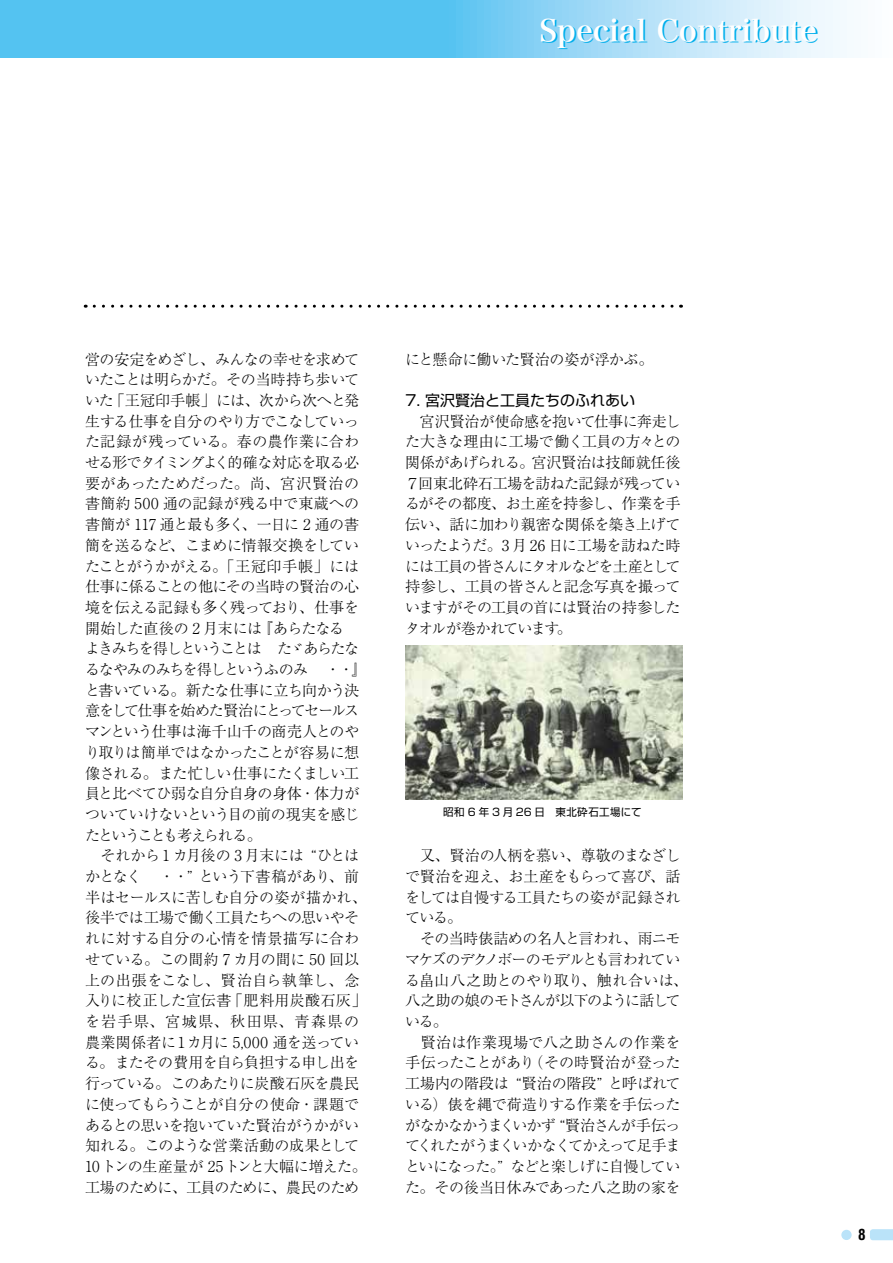
<style>
.page{position:relative;width:893px;height:1263px;background:#fff}
.page>*{position:absolute;margin:0;border:0;box-sizing:border-box;transform-origin:0 0}
.t1{font:30px "Hira Min Std W6";color:#00afec}
.t2{font:300 15px/20.7px "Ryumin Pr 6";letter-spacing:-.035em;color:#000}
.t3{font:15px "Shin Go Pr 6";color:#000}
.t4{font:700 condensed 15px "Helvetica";color:#000}
.t5{font:10.5px "Shin Go Pr 6";letter-spacing:.03em;color:#000}
</style>
<div class="page">
<svg style="left:0;top:0;width:847px;height:57px;background:#7fd0f4"></svg>
<div style="left:841px;top:1230px;width:11px;height:10px;background:#bae3f9;border-radius:50%"></div>
<svg style="left:94px;top:305px;width:587px;height:3px"></svg>
<svg style="left:870px;top:1229px;width:23px;height:11px"></svg>
<img style="left:405px;top:645px;width:277px;height:155px">
<h1 class="t1" style="left:541px;top:10px;width:279px">Special Contribute</h1>
<p class="t2" style="left:85px;top:348px;width:283px">営の安定をめざし、みんなの幸せを求めていたことは明らかだ。その当時持ち歩いていた「王冠印手帳」には、次から次へと発生する仕事を自分のやり方でこなしていった記録が残っている。春の農作業に合わせる形でタイミングよく的確な対応を取る必要があったためだった。尚、宮沢賢治の書簡約 500 通の記録が残る中で東蔵への書簡が 117 通と最も多く、一日に 2 通の書簡を送るなど、こまめに情報交換をしていたことがうかがえる。「王冠印手帳」には仕事に係ることの他にその当時の賢治の心境を伝える記録も多く残っており、仕事を開始した直後の 2 月末には『あらたなる　よきみちを得しということは　たゞあらたなるなやみのみちを得しというふのみ　・・』と書いている。新たな仕事に立ち向かう決意をして仕事を始めた賢治にとってセールスマンという仕事は海千山千の商売人とのやり取りは簡単ではなかったことが容易に想像される。また忙しい仕事にたくましい工員と比べてひ弱な自分自身の身体・体力がついていけないという目の前の現実を感じたということも考えられる。<br>　それから1 カ月後の 3 月末には “ひとはかとなく　・・” という下書稿があり、前半はセールスに苦しむ自分の姿が描かれ、後半では工場で働く工員たちへの思いやそれに対する自分の心情を情景描写に合わせている。この間約 7 カ月の間に 50 回以上の出張をこなし、賢治自ら執筆し、念入りに校正した宣伝書「肥料用炭酸石灰」を岩手県、宮城県、秋田県、青森県の農業関係者に１カ月に 5,000 通を送っている。またその費用を自ら負担する申し出を行っている。このあたりに炭酸石灰を農民に使ってもらうことが自分の使命・課題であるとの思いを抱いていた賢治がうかがい知れる。このような営業活動の成果として<br>10トンの生産量が 25トンと大幅に増えた。工場のために、工員のために、農民のため</p>
<p class="t2" style="left:405px;top:348px;width:250px">にと懸命に働いた賢治の姿が浮かぶ。</p>
<p class="t3" style="left:405px;top:388px;width:232px">7. 宮沢賢治と工員たちのふれあい</p>
<p class="t2" style="left:405px;top:410px;width:277px;text-align:justify">　宮沢賢治が使命感を抱いて仕事に奔走した大きな理由に工場で働く工員の方々との関係があげられる。宮沢賢治は技師就任後７回東北砕石工場を訪ねた記録が残っているがその都度、お土産を持参し、作業を手伝い、話に加わり親密な関係を築き上げていったようだ。3 月 26 日に工場を訪ねた時には工員の皆さんにタオルなどを土産として持参し、工員の皆さんと記念写真を撮っていますがその工員の首には賢治の持参したタオルが巻かれています。</p>
<p class="t5" style="left:443px;top:804px;width:200px">昭和 6 年 3 月 26 日　東北砕石工場にて</p>
<p class="t2" style="left:405px;top:844px;width:284px">　又、賢治の人柄を慕い、尊敬のまなざしで賢治を迎え、お土産をもらって喜び、話をしては自慢する工員たちの姿が記録されている。<br>　その当時俵詰めの名人と言われ、雨ニモマケズのデクノボーのモデルとも言われている畠山八之助とのやり取り、触れ合いは、八之助の娘のモトさんが以下のように話している。<br>　賢治は作業現場で八之助さんの作業を手伝ったことがあり（その時賢治が登った工場内の階段は “賢治の階段” と呼ばれている）俵を縄で荷造りする作業を手伝ったがなかなかうまくいかず “賢治さんが手伝ってくれたがうまくいかなくてかえって足手まといになった。” などと楽しげに自慢していた。その後当日休みであった八之助の家を</p>
<p class="t4" style="left:858px;top:1225px;width:9px">8</p>
<p class="t4" style="left:858px;top:1225px;width:9px">0</p>
</div>
